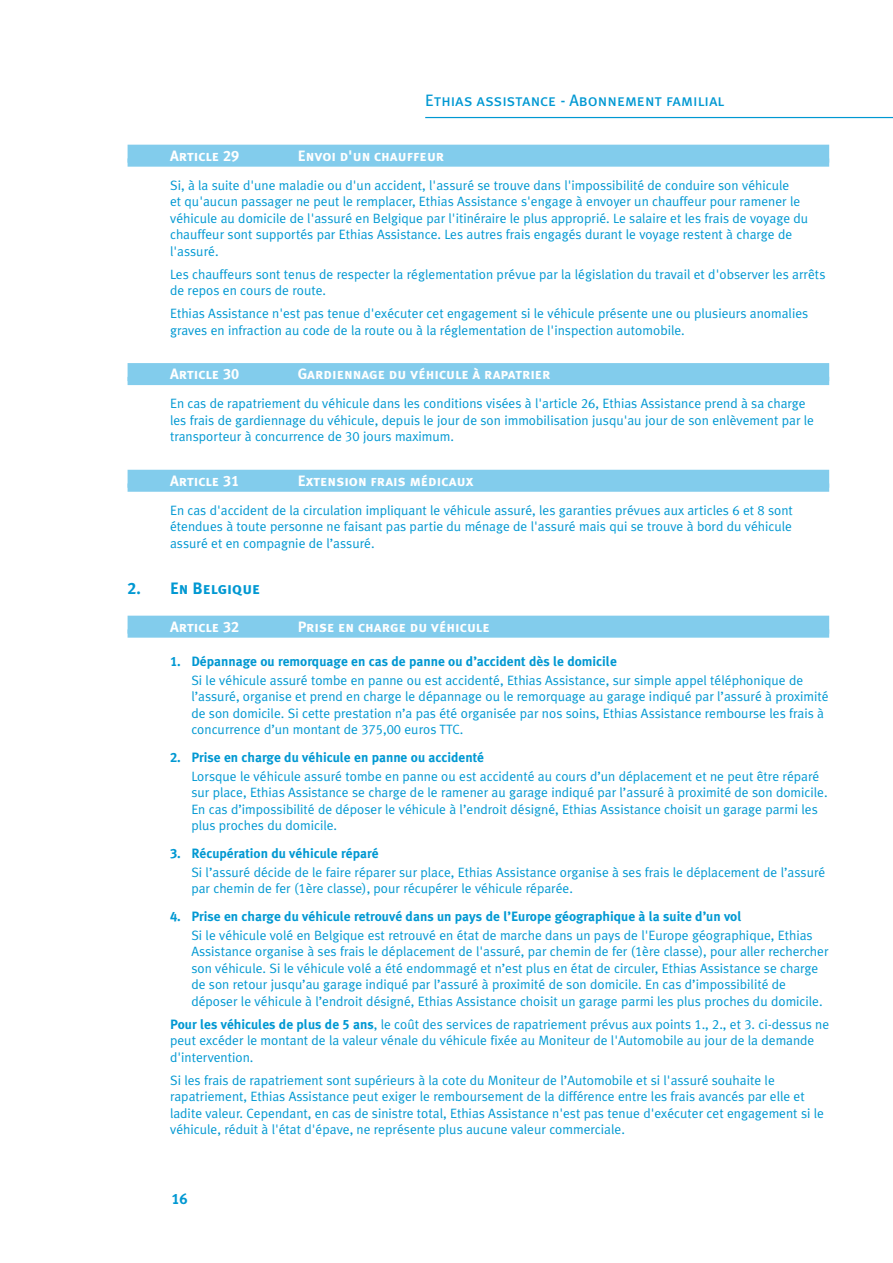
<style>
.page{position:relative;width:893px;height:1263px;background:#fff}
.page>*{position:absolute;margin:0;border:0;box-sizing:border-box;transform-origin:0 0}
.t1{font:16.5px "Meta Ethias Book Caps";color:#0098d2}
.t2{font:16.5px "Meta Ethias Bold Caps";color:#0098d2}
.t3{font:15px "Meta Ethias Bold Caps";color:#fff}
.t4{font:15px "Meta Ethias Bold Caps";color:#0098d2}
.t5{font:13.5px/16.5px "Meta Ethias Normal";color:#0098d2}
.t6{font:700 13.5px "Meta Ethias";color:#0098d2}
.s1{font-family:"Meta Ethias";font-weight:700}
</style>
<div class="page">
<hr style="left:425px;top:117px;width:468px;height:1px;background:#0098d2">
<div style="left:128px;top:145px;width:701px;height:18px;background:#82ccec"></div>
<div style="left:128px;top:158px;width:701px;height:9px;background:#82ccec"></div>
<div style="left:128px;top:363px;width:701px;height:18px;background:#82ccec"></div>
<div style="left:128px;top:377px;width:701px;height:8px;background:#82ccec"></div>
<div style="left:128px;top:470px;width:701px;height:18px;background:#82ccec"></div>
<div style="left:128px;top:483px;width:701px;height:9px;background:#82ccec"></div>
<div style="left:128px;top:616px;width:701px;height:18px;background:#82ccec"></div>
<div style="left:128px;top:629px;width:701px;height:9px;background:#82ccec"></div>
<p class="t1" style="left:425px;top:91px;width:301px">Ethias assistance - Abonnement familial</p>
<p class="t3" style="left:170px;top:147px;width:71px">Article 29</p>
<p class="t3" style="left:298px;top:147px;width:148px">Envoi d'un chauffeur</p>
<p class="t5" style="left:170px;top:177px;width:640px">Si, à la suite d'une maladie ou d'un accident, l'assuré se trouve dans l'impossibilité de conduire son véhicule<br>et qu'aucun passager ne peut le remplacer, Ethias Assistance s'engage à envoyer un chauffeur pour ramener le véhicule au domicile de l'assuré en Belgique par l'itinéraire le plus approprié. Le salaire et les frais de voyage du chauffeur sont supportés par Ethias Assistance. Les autres frais engagés durant le voyage restent à charge de l'assuré.</p>
<p class="t5" style="left:170px;top:266px;width:657px">Les chauffeurs sont tenus de respecter la réglementation prévue par la législation du travail et d'observer les arrêts de repos en cours de route.</p>
<p class="t5" style="left:170px;top:305px;width:640px">Ethias Assistance n'est pas tenue d'exécuter cet engagement si le véhicule présente une ou plusieurs anomalies graves en infraction au code de la route ou à la réglementation de l'inspection automobile.</p>
<p class="t3" style="left:170px;top:365px;width:71px">Article 30</p>
<p class="t3" style="left:298px;top:365px;width:254px">Gardiennage du véhicule à rapatrier</p>
<p class="t5" style="left:170px;top:395px;width:645px">En cas de rapatriement du véhicule dans les conditions visées à l'article 26, Ethias Assistance prend à sa charge les frais de gardiennage du véhicule, depuis le jour de son immobilisation jusqu'au jour de son enlèvement par le transporteur à concurrence de 30 jours maximum.</p>
<p class="t3" style="left:170px;top:472px;width:71px">Article 31</p>
<p class="t3" style="left:298px;top:472px;width:177px">Extension frais médicaux</p>
<p class="t5" style="left:170px;top:502px;width:624px;text-align:justify">En cas d'accident de la circulation impliquant le véhicule assuré, les garanties prévues aux articles 6 et 8 sont étendues à toute personne ne faisant pas partie du ménage de l'assuré mais qui se trouve à bord du véhicule assuré et en compagnie de l’assuré.</p>
<p class="t2" style="left:128px;top:578px;width:134px">2. En Belgique</p>
<p class="t3" style="left:170px;top:618px;width:71px">Article 32</p>
<p class="t3" style="left:298px;top:618px;width:194px">Prise en charge du véhicule</p>
<p class="t6" style="left:170px;top:653px;width:448px">1. Dépannage ou remorquage en cas de panne ou d’accident dès le domicile</p>
<p class="t5" style="left:191px;top:671px;width:639px">Si le véhicule assuré tombe en panne ou est accidenté, Ethias Assistance, sur simple appel téléphonique de l’assuré, organise et prend en charge le dépannage ou le remorquage au garage indiqué par l’assuré à proximité de son domicile. Si cette prestation n’a pas été organisée par nos soins, Ethias Assistance rembourse les frais à concurrence d’un montant de 375,00 euros TTC.</p>
<p class="t6" style="left:170px;top:749px;width:316px">2. Prise en charge du véhicule en panne ou accidenté</p>
<p class="t5" style="left:191px;top:768px;width:638px">Lorsque le véhicule assuré tombe en panne ou est accidenté au cours d’un déplacement et ne peut être réparé sur place, Ethias Assistance se charge de le ramener au garage indiqué par l’assuré à proximité de son domicile.<br>En cas d’impossibilité de déposer le véhicule à l’endroit désigné, Ethias Assistance choisit un garage parmi les plus proches du domicile.</p>
<p class="t6" style="left:170px;top:846px;width:210px">3. Récupération du véhicule réparé</p>
<p class="t5" style="left:191px;top:864px;width:636px">Si l’assuré décide de le faire réparer sur place, Ethias Assistance organise à ses frais le déplacement de l’assuré par chemin de fer (1ère classe), pour récupérer le véhicule réparée.</p>
<p class="t6" style="left:170px;top:909px;width:573px">4. Prise en charge du véhicule retrouvé dans un pays de l’Europe géographique à la suite d’un vol</p>
<p class="t5" style="left:191px;top:927px;width:639px">Si le véhicule volé en Belgique est retrouvé en état de marche dans un pays de l'Europe géographique, Ethias Assistance organise à ses frais le déplacement de l'assuré, par chemin de fer (1ère classe), pour aller rechercher son véhicule. Si le véhicule volé a été endommagé et n’est plus en état de circuler, Ethias Assistance se charge de son retour jusqu’au garage indiqué par l’assuré à proximité de son domicile. En cas d’impossibilité de déposer le véhicule à l’endroit désigné, Ethias Assistance choisit un garage parmi les plus proches du domicile.</p>
<p class="t5" style="left:170px;top:1016px;width:661px"><span class="s1">Pour les véhicules de plus de 5 ans</span>, le coût des services de rapatriement prévus aux points 1., 2., et 3. ci-dessus ne peut excéder le montant de la valeur vénale du véhicule fixée au Moniteur de l'Automobile au jour de la demande d'intervention.</p>
<p class="t5" style="left:170px;top:1071px;width:655px">Si les frais de rapatriement sont supérieurs à la cote du Moniteur de l’Automobile et si l'assuré souhaite le rapatriement, Ethias Assistance peut exiger le remboursement de la différence entre les frais avancés par elle et ladite valeur. Cependant, en cas de sinistre total, Ethias Assistance n'est pas tenue d'exécuter cet engagement si le véhicule, réduit à l'état d'épave, ne représente plus aucune valeur commerciale.</p>
<p class="t4" style="left:172px;top:1190px;width:18px">16</p>
</div>
